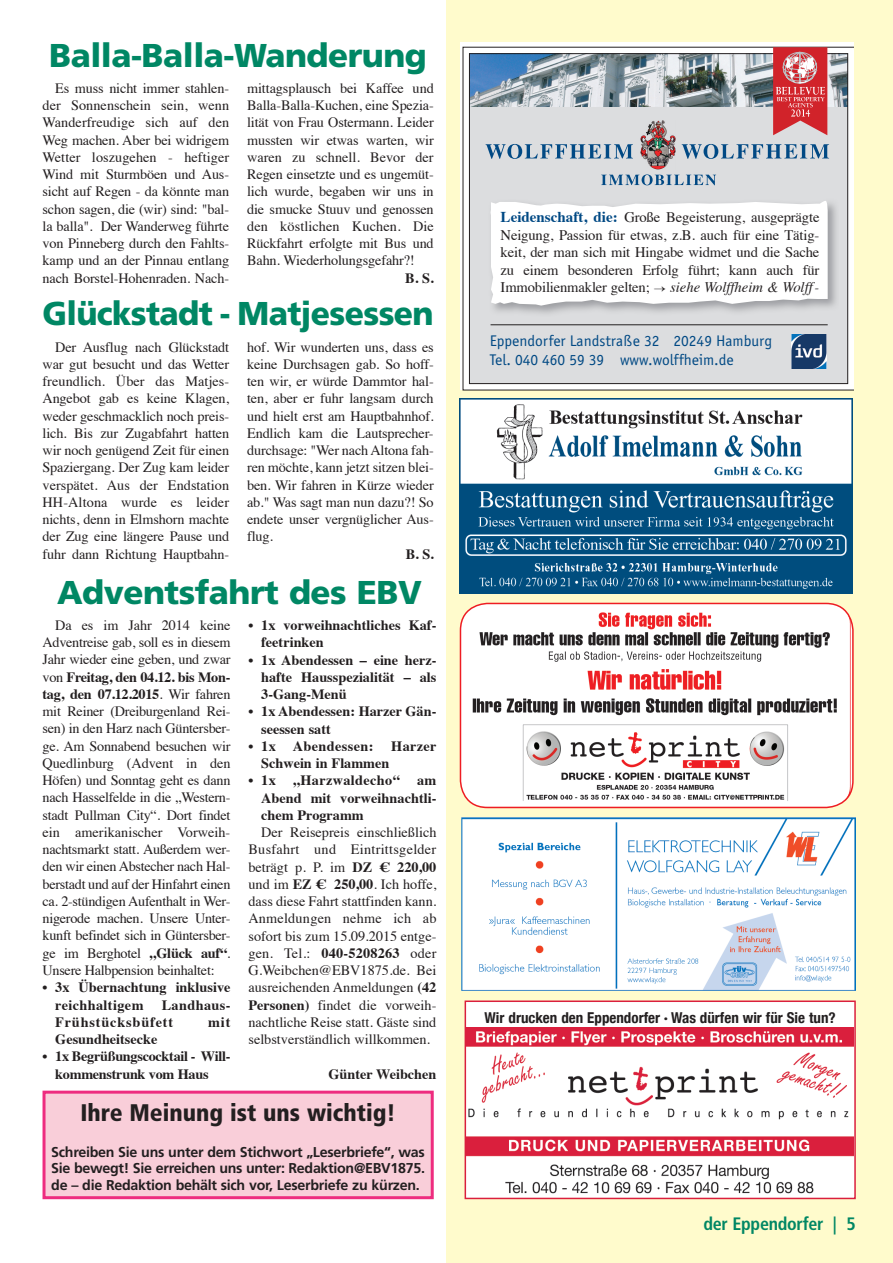
<style>
.page{position:relative;width:893px;height:1263px;background:#fff}
.page>*{position:absolute;margin:0;border:0;box-sizing:border-box;transform-origin:0 0}
.t1{font:900 33px "Frutiger";letter-spacing:-.015em;color:#008764}
.t2{font:900 33px "Frutiger";letter-spacing:-.015em;color:#008764;scale:.96 1}
.t3{font:900 condensed 24px "Frutiger";color:#231f20}
.t4{font:700 condensed 18px "Frutiger";letter-spacing:-.015em;color:#008764}
.t5{font:15.9px/19px "Officina Sans";color:#014984}
.t6{font:700 condensed 15px "Helvetica Neue";color:#231f20}
.t7{font:14.55px/17.5px "Times";letter-spacing:-.01em;color:#231f20;text-align:justify}
.t8{font:14.25px/17.2px "Times";letter-spacing:-.01em;color:#231f20;text-align:justify}
.t9{font:700 14.25px/17.2px "Times";color:#231f20}
.t10{font:700 14.25px/16.5px "Frutiger";letter-spacing:-.02em;color:#231f20;text-align:justify}
.t11{font:700 14.25px/17.2px "Times";letter-spacing:-.02em;color:#231f20}
.t12{font:700 14.25px/17.2px "Times";letter-spacing:.06em;color:#231f20}
.t13{font:700 14.25px "Times";letter-spacing:.025em;color:#231f20}
.s1{font-weight:700}
.s2{font-weight:700;font-size:15px;color:#014984}
.s3{font-style:italic}
.s4{font-style:inherit}
</style>
<div class="page">
<div style="left:446px;top:0;width:447px;height:1263px;background:#fffbcc"></div>
<img style="left:462px;top:818px;width:394px;height:172px">
<img style="left:460px;top:398px;width:392px;height:195px">
<div style="left:465px;top:1001px;width:390px;height:197px;background:#fff"></div>
<img style="left:468px;top:1027px;width:385px;height:167px">
<div style="left:465px;top:1000px;width:391px;height:199px;border:2px solid #da1f3d"></div>
<svg style="left:463px;top:47px;width:391px;height:343px;background:#f2f1f1"></svg>
<div style="left:469px;top:54px;width:379px;height:330px;background:#dcdddf"></div>
<img style="left:471px;top:55px;width:375px;height:52px">
<div style="left:469px;top:53px;width:379px;height:331px;border:1px solid #231f20"></div>
<svg style="left:601px;top:174px;width:115px;height:11px"></svg>
<svg style="left:485px;top:144px;width:148px;height:15px"></svg>
<svg style="left:682px;top:144px;width:147px;height:15px"></svg>
<img style="left:641px;top:120px;width:35px;height:49px">
<hr style="left:491px;top:324px;width:337px;height:1px;background:#231f20">
<img style="left:792px;top:334px;width:34px;height:35px">
<svg style="left:773px;top:47px;width:54px;height:88px;background:#d5565b"></svg>
<svg style="left:491px;top:201px;width:337px;height:105px;background:#fafafa"></svg>
<svg style="left:460px;top:43px;width:4px;height:5px"></svg>
<img style="left:460px;top:603px;width:390px;height:204px">
<div style="left:460px;top:603px;width:394px;height:205px;border:2px solid #ee1d23;border-radius:27px"></div>
<div style="left:44px;top:1092px;width:388px;height:106px;background:#f9ced9"></div>
<div style="left:43px;top:1091px;width:391px;height:108px;border:3px solid #ee2c7f"></div>
<h1 class="t1" style="left:49px;top:35px;width:379px">Balla-Balla-Wanderung</h1>
<p class="t8" style="left:43px;top:78px;width:188px;text-indent:13px">Es muss nicht immer stahlen&shy;der Sonnenschein sein, wenn Wanderfreudige sich auf den Weg machen. Aber bei widrigem Wetter loszugehen - heftiger Wind mit Sturmböen und Aus&shy;sicht auf Regen - da könnte man schon sagen, die (wir) sind: "bal&shy;la balla". Der Wanderweg führte von Pinneberg durch den Fahlts&shy;kamp und an der Pinnau entlang nach Borstel-Hohenraden. Nach-</p>
<p class="t8" style="left:247px;top:78px;width:188px">mittagsplausch bei Kaffee und Balla-Balla-Kuchen, eine Spezia&shy;lität von Frau Ostermann. Leider mussten wir etwas warten, wir waren zu schnell. Bevor der Regen einsetzte und es ungemüt&shy;lich wurde, begaben wir uns in die smucke Stuuv und genossen den köstlichen Kuchen. Die Rückfahrt erfolgte mit Bus und Bahn. Wiederholungsgefahr?!</p>
<p class="t9" style="left:405px;top:268px;width:30px">B. S.</p>
<h1 class="t2" style="left:43px;top:294px;width:409px">Glückstadt - Matjesessen</h1>
<p class="t8" style="left:43px;top:337px;width:188px;text-indent:13px">Der Ausflug nach Glückstadt war gut besucht und das Wetter freundlich. Über das Matjes-Angebot gab es keine Klagen, weder geschmacklich noch preis&shy;lich. Bis zur Zugabfahrt hatten wir noch genügend Zeit für einen Spaziergang. Der Zug kam leider verspätet. Aus der Endstation HH-Altona wurde es leider nichts, denn in Elmshorn machte der Zug eine längere Pause und fuhr dann Richtung Hauptbahn-</p>
<p class="t8" style="left:247px;top:337px;width:188px">hof. Wir wunderten uns, dass es keine Durchsagen gab. So hoff&shy;ten wir, er würde Dammtor hal&shy;ten, aber er fuhr langsam durch und hielt erst am Hauptbahnhof.<br>Endlich kam die Lautsprecher&shy;durchsage: "Wer nach Altona fah&shy;ren möchte, kann jetzt sitzen blei&shy;ben. Wir fahren in Kürze wieder ab." Was sagt man nun dazu?! So endete unser vergnüglicher Aus&shy;flug.</p>
<p class="t9" style="left:406px;top:544px;width:29px">B. S.</p>
<h1 class="t1" style="left:57px;top:572px;width:366px">Adventsfahrt des EBV</h1>
<p class="t8" style="left:43px;top:615px;width:189px;text-indent:13px">Da es im Jahr 2014 keine Adventreise gab, soll es in diesem Jahr wieder eine geben, und zwar von <span class="s1">Freitag, den 04.12. bis Mon&shy;tag, den 07.12.2015</span>. Wir fahren mit Reiner (Dreiburgenland Rei&shy;sen) in den Harz nach Güntersber&shy;ge. Am Sonnabend besuchen wir Quedlinburg (Advent in den Höfen) und Sonntag geht es dann nach Hasselfelde in die „Western&shy;stadt Pullman City“. Dort findet ein amerikanischer Vorweih&shy;nachtsmarkt statt. Außerdem wer&shy;den wir einen Abstecher nach Hal&shy;berstadt und auf der Hinfahrt einen ca. 2-stündigen Aufenthalt in Wer&shy;nigerode machen. Unsere Unter&shy;kunft befindet sich in Güntersber&shy;ge im Berghotel <span class="s1">„Glück auf“</span>.<br>Unsere Halbpension beinhaltet:</p>
<p class="t9" style="left:55px;top:977px;width:177px;text-indent:-13px">• 3x Übernachtung inklusive reichhaltigem</p>
<p class="t9" style="left:261px;top:615px;width:177px;text-indent:-13px">• 1x vorweihnachtliches Kaf&shy;feetrinken</p>
<p class="t9" style="left:261px;top:649px;width:177px;text-align:justify;text-indent:-13px">• 1x Abendessen – eine herz&shy;hafte Hausspezialität – als 3-Gang-Menü</p>
<p class="t9" style="left:261px;top:701px;width:177px;text-indent:-13px">• 1x Abendessen: Harzer Gän&shy;seessen satt</p>
<p class="t13" style="left:248px;top:732px;width:126px">• 1x Abendessen:</p>
<p class="t9" style="left:391px;top:736px;width:47px">Harzer</p>
<p class="t9" style="left:261px;top:753px;width:130px">Schwein in Flammen</p>
<p class="t9" style="left:261px;top:770px;width:177px;text-align:justify;text-indent:-13px">• 1x „Harzwaldecho“ am Abend mit vorweihnachtli&shy;chem Programm</p>
<p class="t8" style="left:248px;top:822px;width:190px;text-indent:13px">Der Reisepreis einschließlich Busfahrt und Eintrittsgelder beträgt p. P. im <span class="s1">DZ € 220,00 </span>und im <span class="s1">EZ € 250,00</span>. Ich hoffe, dass diese Fahrt stattfinden kann.<br>Anmeldungen nehme ich ab sofort bis zum 15.09.2015 entge&shy;gen. Tel.: <span class="s1">040-5208263</span> oder G.Weibchen@EBV1875.de. Bei ausreichenden Anmeldungen <span class="s1">(42<br>Personen)</span> findet die vorweih&shy;nachtliche Reise statt. Gäste sind selbstverständlich willkommen.</p>
<p class="t9" style="left:328px;top:1064px;width:109px">Günter Weibchen</p>
<p class="t12" style="left:55px;top:994px;width:177px;text-indent:106px">Landhaus-<br>Frühstücksbüfett</p>
<p class="t9" style="left:208px;top:1012px;width:24px">mit</p>
<p class="t9" style="left:55px;top:1029px;width:104px">Gesundheitsecke</p>
<p class="t11" style="left:55px;top:1046px;width:177px;text-indent:-13px">• 1x Begrüßungscocktail - Will&shy;kommenstrunk vom Haus</p>
<h2 class="t3" style="left:80px;top:1098px;width:317px">Ihre Meinung ist uns wichtig!</h2>
<p class="t10" style="left:51px;top:1143px;width:375px">Schreiben Sie uns unter dem Stichwort „Leserbriefe“, was Sie bewegt! Sie erreichen uns unter: Redaktion@EBV1875. de – die Redaktion behält sich vor, Leserbriefe zu kürzen.</p>
<p class="t7" style="left:501px;top:207px;width:320px"><span class="s2">Leidenschaft, die:</span> Große Begeisterung, ausgeprägte Neigung, Passion für etwas, z.B. auch für eine Tätig&shy;keit, der man sich mit Hingabe widmet und die Sache zu einem besonderen Erfolg führt; kann auch für Immobilienmakler gelten; → <span class="s3">siehe Wolffheim &amp; Wolff -</span></p>
<p class="t5" style="left:490px;top:332px;width:284px">Eppendorfer Landstraße 32 20249 Hamburg<br>Tel. 040 460 59 39 www.wolffheim.de</p>
<p class="t6" style="left:485px;top:1009px;width:353px">Wir drucken den Eppendorfer · Was dürfen wir für Sie tun?</p>
<p class="t4" style="left:703px;top:1213px;width:154px">der Eppendorfer | <span class="s4">5</span></p>
</div>
